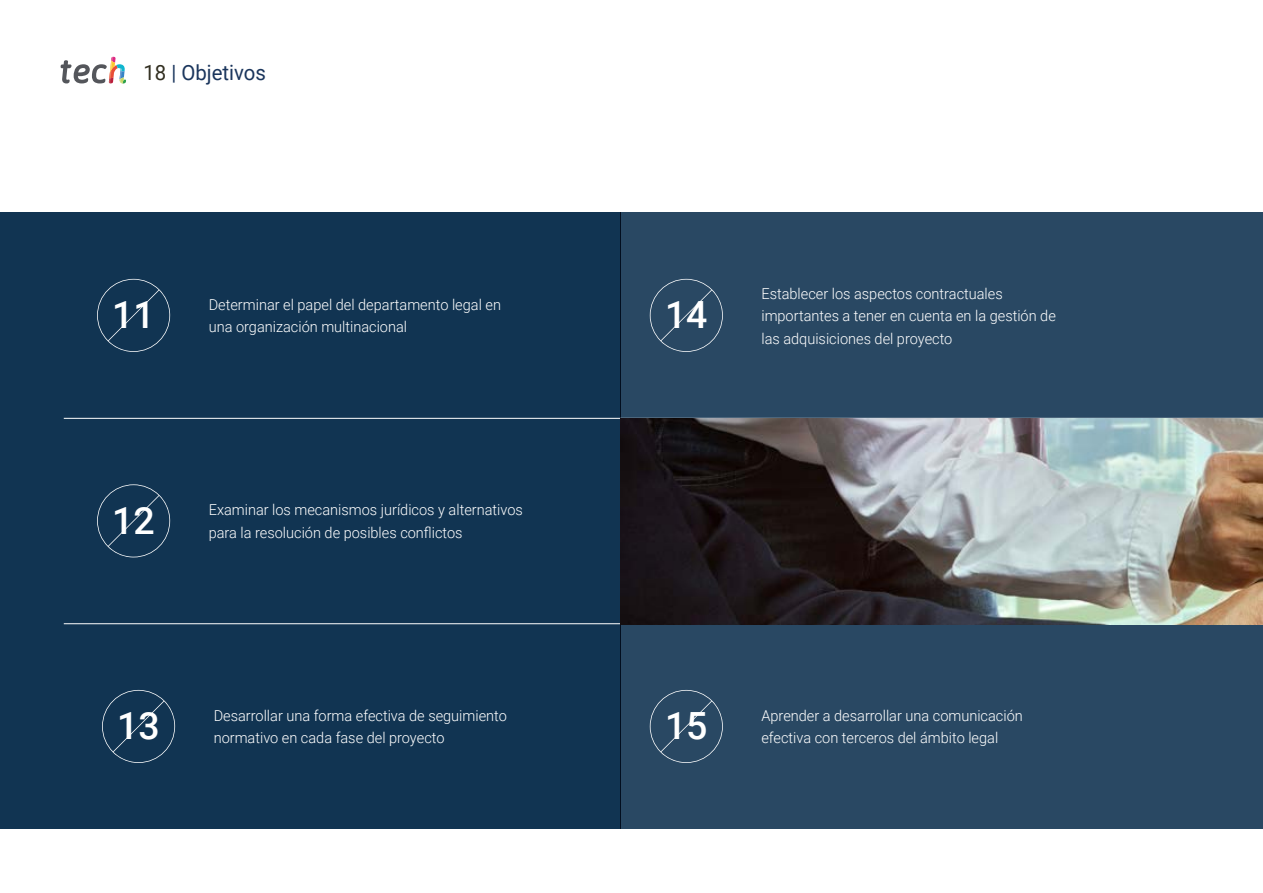
<style>
.page{position:relative;width:1263px;height:893px;background:#fff}
.page>*{position:absolute;margin:0;border:0;box-sizing:border-box;transform-origin:0 0}
.t1{font:500 37.5px "Roboto";color:#fff}
.t2{font:21px "Roboto";color:#1a355c}
.t3{font:300 15px/22.5px "Roboto";color:#fff}
.s1{color:#312e20}
</style>
<div class="page">
<svg style="left:61px;top:57px;width:65px;height:27px"></svg>
<div style="left:0;top:213px;width:621px;height:616px;background:#113452"></div>
<div style="left:621px;top:213px;width:642px;height:616px;background:#294863"></div>
<hr style="left:64px;top:418px;width:1199px;height:1px;background:#fff">
<hr style="left:64px;top:623px;width:1199px;height:1px;background:#fff">
<svg style="left:97px;top:279px;width:73px;height:73px"></svg>
<svg style="left:97px;top:484px;width:73px;height:73px"></svg>
<svg style="left:650px;top:690px;width:73px;height:73px"></svg>
<svg style="left:102px;top:690px;width:73px;height:73px"></svg>
<svg style="left:650px;top:279px;width:73px;height:73px"></svg>
<img style="left:621px;top:418px;width:642px;height:206px">
<h2 class="t2" style="left:144px;top:57px;width:124px"><span class="s1">18</span> | Objetivos</h2>
<h1 class="t1" style="left:112px;top:288px;width:44px">11</h1>
<p class="t3" style="left:209px;top:293px;width:294px">Determinar el papel del departamento legal en</p>
<p class="t3" style="left:209px;top:315px;width:200px">una organización multinacional</p>
<h1 class="t1" style="left:112px;top:494px;width:44px">12</h1>
<p class="t3" style="left:209px;top:498px;width:316px">Examinar los mecanismos jurídicos y alternativos para la resolución de posibles conflictos</p>
<h1 class="t1" style="left:117px;top:699px;width:44px">13</h1>
<p class="t3" style="left:214px;top:704px;width:295px">Desarrollar una forma efectiva de seguimiento normativo en cada fase del proyecto</p>
<h1 class="t1" style="left:665px;top:288px;width:44px">14</h1>
<p class="t3" style="left:761px;top:281px;width:296px">Establecer los aspectos contractuales importantes a tener en cuenta en la gestión de las adquisiciones del proyecto</p>
<h1 class="t1" style="left:665px;top:699px;width:44px">15</h1>
<p class="t3" style="left:761px;top:704px;width:263px">Aprender a desarrollar una comunicación efectiva con terceros del ámbito legal</p>
</div>
